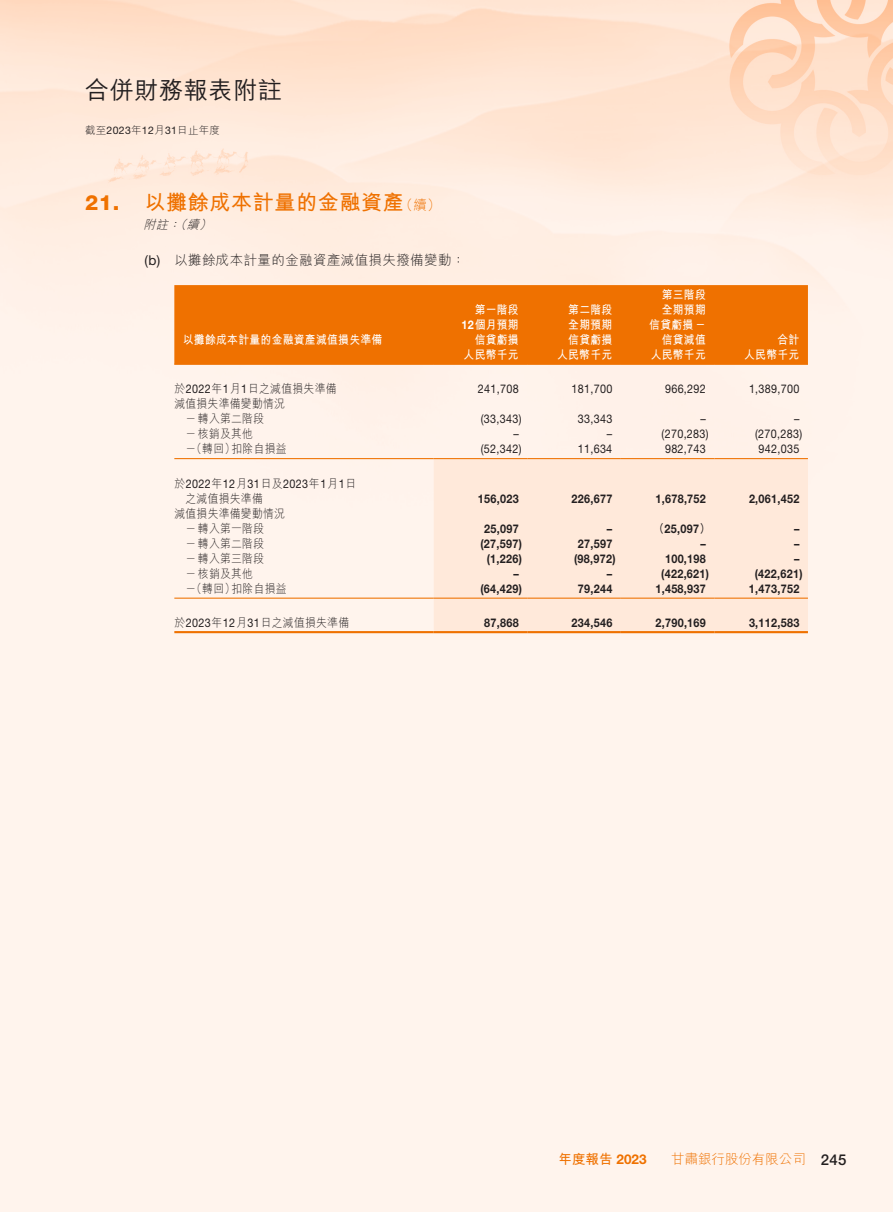
<style>
.page{position:relative;width:893px;height:1212px;background:#fff}
.page>*{position:absolute;margin:0;border:0;box-sizing:border-box;transform-origin:0 0}
.t1{font:500 24px "M Hei HK";letter-spacing:.03em;color:#231f20}
.t2{font:700 21px "M Hei HK";letter-spacing:.03em;color:#ef7100}
.t3{font:500 15px "Helvetica Neue LT Std";color:#231f20}
.t4{font:300 13.5px "M Hei HK";letter-spacing:.03em;color:#231f20}
.t5{font:300 13.5px "M Hei HK";color:#ef7100}
.t6{font:700 13.5px "M Hei HK";color:#ef7100}
.t7{font:700 12px "Helvetica Neue LT Std";letter-spacing:.03em;color:#231f20;scale:.9 1}
.t8{font:300 12px/15px "M Hei HK";letter-spacing:.03em;color:#231f20;scale:.9 1}
.t9{font:12px "Helvetica Neue LT Std";letter-spacing:.03em;color:#231f20;scale:.9 1}
.t10{font:700 12px/15px "M Hei HK";letter-spacing:.03em;color:#fff;text-align:right;scale:.9 1}
.t11{font:italic 300 12px "M Hei HK";color:#231f20}
.t12{font:300 10.5px "M Hei HK";letter-spacing:.03em;color:#231f20}
.s1{font-family:"Helvetica Neue LT Std";font-weight:400}
.s2{font-family:"Helvetica Neue LT Std";font-weight:800}
.s3{font-weight:300;font-size:13.5px}
.s4{font-family:"Helvetica Neue LT Std"}
.s5{font-family:"M Hei HK";font-weight:300}
.s6{font-family:"M Hei HK"}
</style>
<div class="page">
<div style="left:174px;top:285px;width:634px;height:79px;background:#ef7100"></div>
<div style="left:434px;top:459px;width:374px;height:172px;background:#ffe9da"></div>
<hr style="left:174px;top:364px;width:260px;height:1px;background:#ef7100">
<hr style="left:434px;top:364px;width:93px;height:1px;background:#ef7100">
<hr style="left:527px;top:364px;width:94px;height:1px;background:#ef7100">
<hr style="left:621px;top:364px;width:93px;height:1px;background:#ef7100">
<hr style="left:714px;top:364px;width:94px;height:1px;background:#ef7100">
<hr style="left:174px;top:458px;width:260px;height:1px;background:#ef7100">
<hr style="left:434px;top:458px;width:93px;height:1px;background:#ef7100">
<hr style="left:527px;top:458px;width:94px;height:1px;background:#ef7100">
<hr style="left:621px;top:458px;width:93px;height:1px;background:#ef7100">
<hr style="left:714px;top:458px;width:94px;height:1px;background:#ef7100">
<hr style="left:174px;top:598px;width:260px;height:1px;background:#ef7100">
<hr style="left:434px;top:598px;width:93px;height:1px;background:#ef7100">
<hr style="left:527px;top:598px;width:94px;height:1px;background:#ef7100">
<hr style="left:621px;top:598px;width:93px;height:1px;background:#ef7100">
<hr style="left:714px;top:598px;width:94px;height:1px;background:#ef7100">
<hr style="left:174px;top:631px;width:260px;height:2px;background:#ef7100">
<hr style="left:434px;top:631px;width:93px;height:2px;background:#ef7100">
<hr style="left:527px;top:631px;width:94px;height:2px;background:#ef7100">
<hr style="left:621px;top:631px;width:93px;height:2px;background:#ef7100">
<hr style="left:714px;top:631px;width:94px;height:2px;background:#ef7100">
<h1 class="t1" style="left:85px;top:73px;width:199px">合併財務報表附註</h1>
<p class="t12" style="left:85px;top:125px;width:137px">截至<span class="s1">2023</span>年<span class="s1">12</span>月<span class="s1">31</span>日止年度</p>
<h2 class="t2" style="left:85px;top:187px;width:357px"><span class="s2">21.</span> 以攤餘成本計量的金融資產<span class="s3">（續）</span></h2>
<p class="t11" style="left:143px;top:219px;width:72px">附註：（續）</p>
<p class="t4" style="left:145px;top:253px;width:322px"><span class="s1">(b)</span> 以攤餘成本計量的金融資產減值損失撥備變動：</p>
<p class="t10" style="left:183px;top:331px;width:223px">以攤餘成本計量的金融資產減值損失準備</p>
<p class="t10" style="left:461px;top:301px;width:65px">第一階段<br><span class="s4">12</span>個月預期信貸虧損</p>
<p class="t10" style="left:568px;top:301px;width:51px;text-align:justify">第二階段全期預期信貸虧損</p>
<p class="t10" style="left:649px;top:286px;width:64px">第三階段全期預期信貸虧損－信貸減值</p>
<p class="t10" style="left:777px;top:331px;width:26px">合計</p>
<p class="t10" style="left:464px;top:346px;width:63px">人民幣千元</p>
<p class="t10" style="left:557px;top:346px;width:63px">人民幣千元</p>
<p class="t10" style="left:651px;top:346px;width:63px">人民幣千元</p>
<p class="t10" style="left:744px;top:346px;width:63px">人民幣千元</p>
<p class="t8" style="left:174px;top:381px;width:182px">於<span class="s1">2022</span>年<span class="s1">1</span>月<span class="s1">1</span>日之減值損失準備</p>
<p class="t9" style="left:478px;top:382px;width:47px">241,708</p>
<p class="t9" style="left:571px;top:382px;width:47px">181,700</p>
<p class="t9" style="left:665px;top:382px;width:47px">966,292</p>
<p class="t9" style="left:749px;top:382px;width:58px">1,389,700</p>
<p class="t8" style="left:185px;top:396px;width:112px;text-indent:-11px">減值損失準備變動情況－轉入第二階段</p>
<p class="t9" style="left:481px;top:412px;width:47px">(33,343)</p>
<p class="t9" style="left:578px;top:412px;width:40px">33,343</p>
<p class="t9" style="left:700px;top:412px;width:7px">–</p>
<p class="t9" style="left:794px;top:412px;width:7px">–</p>
<p class="t8" style="left:185px;top:426px;width:77px">－核銷及其他</p>
<p class="t9" style="left:513px;top:427px;width:7px">–</p>
<p class="t9" style="left:607px;top:427px;width:7px">–</p>
<p class="t9" style="left:662px;top:427px;width:54px">(270,283)</p>
<p class="t9" style="left:755px;top:427px;width:54px">(270,283)</p>
<p class="t8" style="left:185px;top:441px;width:114px">－（轉回）扣除自損益</p>
<p class="t9" style="left:481px;top:442px;width:47px">(52,342)</p>
<p class="t9" style="left:578px;top:442px;width:40px">11,634</p>
<p class="t9" style="left:665px;top:442px;width:47px">982,743</p>
<p class="t9" style="left:759px;top:442px;width:47px">942,035</p>
<p class="t9" style="left:174px;top:476px;width:204px"><span class="s5">於</span>2022<span class="s5">年</span>12<span class="s5">月</span>31<span class="s5">日及</span>2023<span class="s5">年</span>1<span class="s5">月</span>1<span class="s5">日</span></p>
<p class="t8" style="left:185px;top:490px;width:88px">之減值損失準備</p>
<p class="t7" style="left:478px;top:491px;width:47px">156,023</p>
<p class="t7" style="left:571px;top:491px;width:47px">226,677</p>
<p class="t7" style="left:655px;top:491px;width:58px">1,678,752</p>
<p class="t7" style="left:749px;top:491px;width:58px">2,061,452</p>
<p class="t8" style="left:185px;top:505px;width:112px;text-indent:-11px">減值損失準備變動情況－轉入第一階段</p>
<p class="t7" style="left:484px;top:521px;width:40px">25,097</p>
<p class="t7" style="left:607px;top:521px;width:7px">–</p>
<p class="t7" style="left:653px;top:521px;width:65px"><span class="s6">（</span>25,097<span class="s6">）</span></p>
<p class="t7" style="left:794px;top:521px;width:7px">–</p>
<p class="t8" style="left:185px;top:535px;width:89px">－轉入第二階段</p>
<p class="t7" style="left:480px;top:536px;width:48px">(27,597)</p>
<p class="t7" style="left:578px;top:536px;width:40px">27,597</p>
<p class="t7" style="left:700px;top:536px;width:7px">–</p>
<p class="t7" style="left:794px;top:536px;width:7px">–</p>
<p class="t8" style="left:185px;top:550px;width:89px">－轉入第三階段</p>
<p class="t7" style="left:487px;top:551px;width:41px">(1,226)</p>
<p class="t7" style="left:574px;top:551px;width:48px">(98,972)</p>
<p class="t7" style="left:665px;top:551px;width:47px">100,198</p>
<p class="t7" style="left:794px;top:551px;width:7px">–</p>
<p class="t8" style="left:185px;top:565px;width:77px">－核銷及其他</p>
<p class="t7" style="left:513px;top:566px;width:7px">–</p>
<p class="t7" style="left:607px;top:566px;width:7px">–</p>
<p class="t7" style="left:661px;top:566px;width:55px">(422,621)</p>
<p class="t7" style="left:755px;top:566px;width:55px">(422,621)</p>
<p class="t8" style="left:185px;top:580px;width:114px">－（轉回）扣除自損益</p>
<p class="t7" style="left:480px;top:581px;width:48px">(64,429)</p>
<p class="t7" style="left:578px;top:581px;width:40px">79,244</p>
<p class="t7" style="left:655px;top:581px;width:58px">1,458,937</p>
<p class="t7" style="left:749px;top:581px;width:58px">1,473,752</p>
<p class="t8" style="left:174px;top:615px;width:196px">於<span class="s1">2023</span>年<span class="s1">12</span>月<span class="s1">31</span>日之減值損失準備</p>
<p class="t7" style="left:484px;top:615px;width:40px">87,868</p>
<p class="t7" style="left:571px;top:615px;width:47px">234,546</p>
<p class="t7" style="left:655px;top:615px;width:58px">2,790,169</p>
<p class="t7" style="left:749px;top:615px;width:58px">3,112,583</p>
<p class="t6" style="left:559px;top:1149px;width:89px">年度報告 <span class="s4">2023</span></p>
<p class="t5" style="left:671px;top:1152px;width:136px">甘肅銀行股份有限公司</p>
<p class="t3" style="left:821px;top:1150px;width:27px">245</p>
</div>
